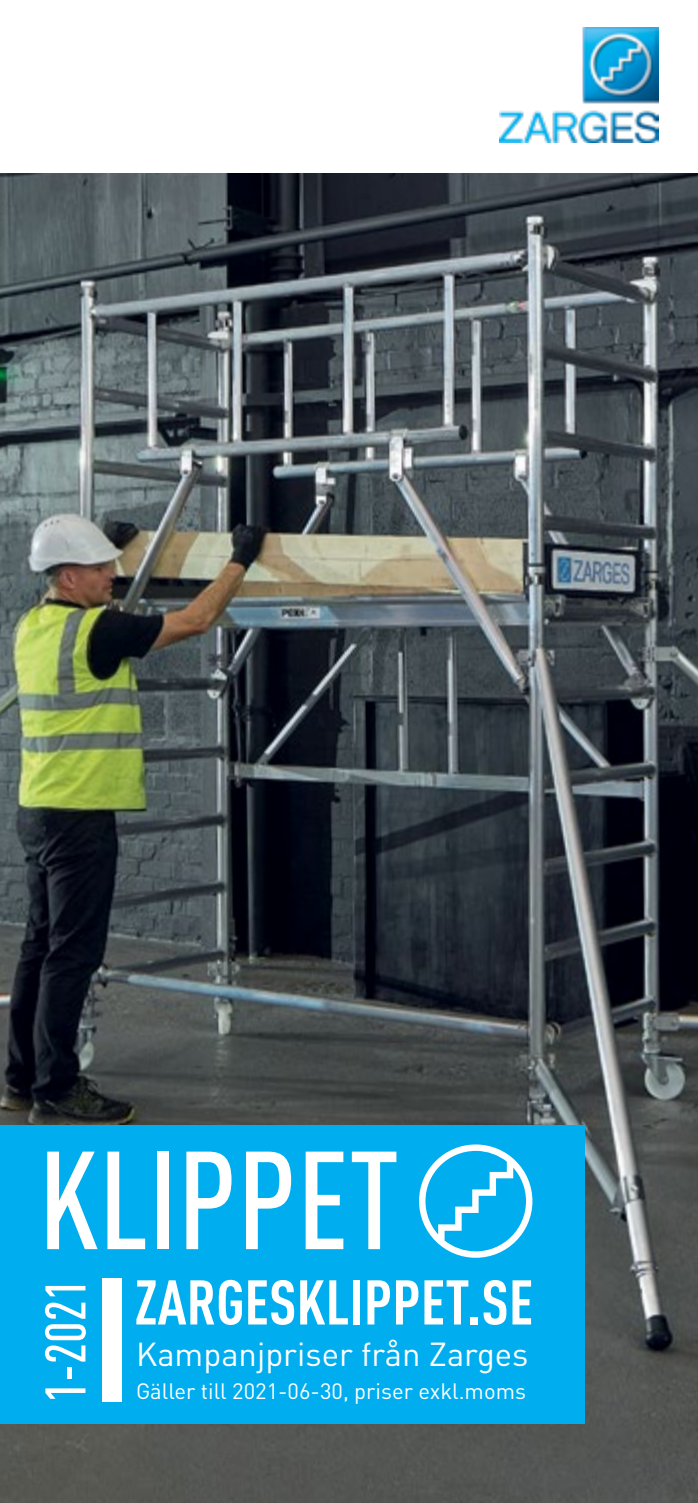
<style>
.page{position:relative;width:698px;height:1503px;background:#fff}
.page>*{position:absolute;margin:0;border:0;box-sizing:border-box;transform-origin:0 0}
.t1{font:500 condensed 137px "DIN Pro";color:#fff}
.t2{font:700 condensed 62px "DIN Pro";color:#fff}
.t3{font:500 condensed 56.2px "DIN Pro";color:#fff}
.t4{font:32.8px "DIN Pro";color:#fff}
.t5{font:22px "DIN Pro";color:#fff}
</style>
<div class="page">
<img style="left:0;top:173px;width:697px;height:1329px">
<div style="left:0;top:1125px;width:584px;height:298px;background:#00aeef"></div>
<div style="left:102px;top:1278px;width:19px;height:123px;background:#fff"></div>
<svg style="left:419px;top:1144px;width:113px;height:113px"></svg>
<img style="left:499px;top:27px;width:159px;height:116px">
<h1 class="t1" style="left:38px;top:1119px;width:362px">KLIPPET</h1>
<h3 class="t3" style="left:32px;top:1402px;width:125px;rotate:-90deg">1-2021</h3>
<h2 class="t2" style="left:134px;top:1264px;width:400px">ZARGESKLIPPET.SE</h2>
<h3 class="t4" style="left:136px;top:1332px;width:394px">Kampanjpriser från Zarges</h3>
<p class="t5" style="left:136px;top:1375px;width:391px">Gäller till 2021-06-30, priser exkl.moms</p>
</div>
